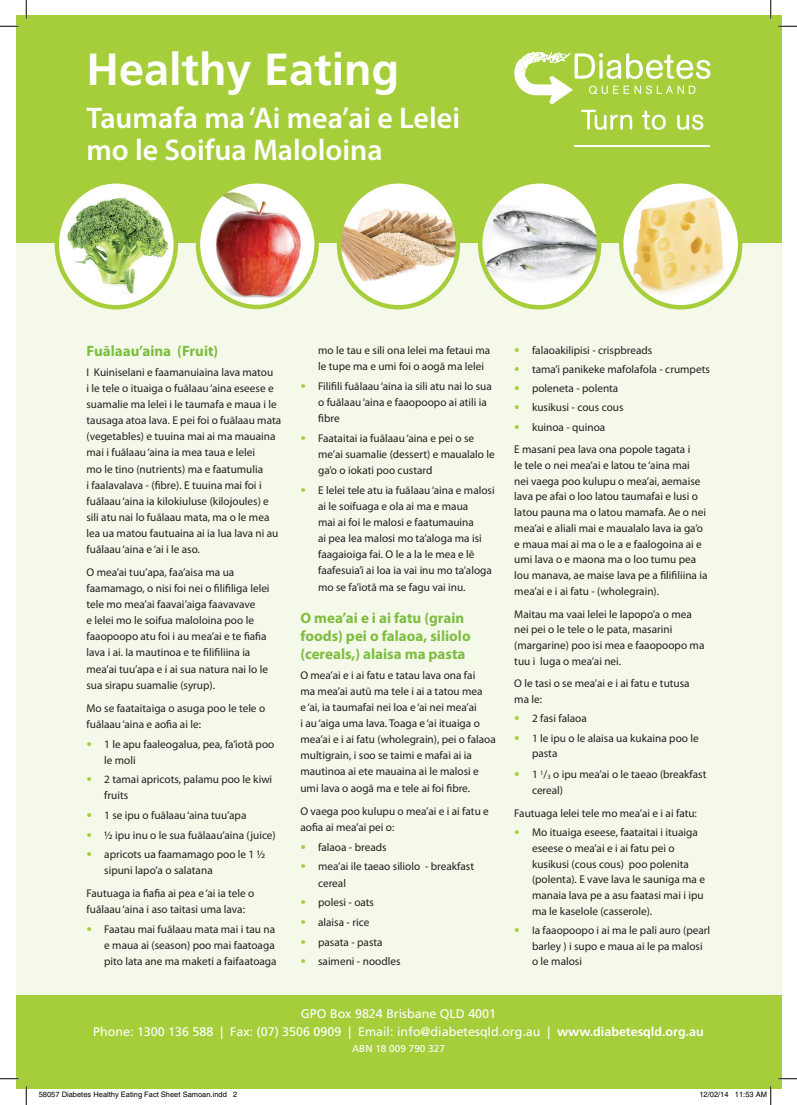
<style>
.page{position:relative;width:797px;height:1105px;background:#fff}
.page>*{position:absolute;margin:0;border:0;box-sizing:border-box;transform-origin:0 0}
.t1{font:700 45px "Frutiger";color:#fff}
.t2{font:600 30px/32.5px "Myriad Pro";color:#fff}
.t3{font:700 15px/18px "Myriad Pro";color:#7fbd41}
.t4{font:12.5px/17.5px "Frutiger";color:#fff;text-align:center}
.t5{font:11.25px/16.1px "Myriad Pro";color:#231f20}
.t6{font:10px "Frutiger";color:#fff}
.t7{font:7.5px "Helvetica";color:#000}
.s1{font-family:"Frutiger";font-weight:300;color:#a6ce3b}
.s2{font-size:6.5px}
.s3{font-weight:700}
</style>
<div class="page">
<div style="left:16px;top:189px;width:765px;height:810px;background:#f4f9e9"></div>
<div style="left:16px;top:16px;width:765px;height:227px;background:#a6ce3b"></div>
<div style="left:16px;top:995px;width:765px;height:94px;background:#a6ce3b"></div>
<svg style="left:57px;top:181px;width:119px;height:126px"></svg>
<img style="left:62px;top:189px;width:113px;height:109px">
<div style="left:55px;top:179px;width:123px;height:130px;border:4px solid #a6ce3b;border-radius:50%"></div>
<svg style="left:198px;top:181px;width:118px;height:126px"></svg>
<img style="left:206px;top:186px;width:105px;height:121px">
<div style="left:196px;top:179px;width:123px;height:130px;border:4px solid #a6ce3b;border-radius:50%"></div>
<svg style="left:339px;top:181px;width:119px;height:126px;fill:#fff"></svg>
<img style="left:339px;top:190px;width:119px;height:95px">
<div style="left:337px;top:179px;width:123px;height:130px;border:4px solid #a6ce3b;border-radius:50%"></div>
<svg style="left:480px;top:181px;width:119px;height:126px;fill:#fff"></svg>
<img style="left:481px;top:204px;width:118px;height:81px">
<div style="left:478px;top:179px;width:123px;height:130px;border:4px solid #a6ce3b;border-radius:50%"></div>
<svg style="left:621px;top:181px;width:119px;height:126px"></svg>
<img style="left:621px;top:188px;width:113px;height:110px">
<div style="left:619px;top:179px;width:123px;height:130px;border:4px solid #a6ce3b;border-radius:50%"></div>
<svg style="left:514px;top:51px;width:196px;height:53px"></svg>
<svg style="left:581px;top:110px;width:51px;height:20px"></svg>
<svg style="left:642px;top:110px;width:23px;height:20px"></svg>
<svg style="left:677px;top:115px;width:26px;height:15px"></svg>
<hr style="left:574px;top:145px;width:136px;height:2px;background:#fff">
<svg style="left:0;top:25px;width:19px;height:2px"></svg>
<svg style="left:778px;top:25px;width:19px;height:2px"></svg>
<svg style="left:0;top:1078px;width:19px;height:1px"></svg>
<svg style="left:778px;top:1078px;width:19px;height:1px"></svg>
<svg style="left:25px;top:0;width:2px;height:19px"></svg>
<svg style="left:25px;top:1086px;width:2px;height:19px"></svg>
<svg style="left:770px;top:0;width:1px;height:19px"></svg>
<svg style="left:770px;top:1086px;width:1px;height:19px"></svg>
<h1 class="t1" style="left:86px;top:43px;width:314px">Healthy Eating</h1>
<h2 class="t2" style="left:86px;top:101px;width:375px">Taumafa ma ‘Ai mea’ai e Lelei mo le Soifua Maloloina</h2>
<h3 class="t3" style="left:86px;top:342px;width:133px">Fuālaau’aina (Fruit)</h3>
<p class="t5" style="left:86px;top:364px;width:196px">I Kuiniselani e faamanuiaina lava matou<br>i le tele o ituaiga o fuālaau ‘aina eseese e suamalie ma lelei i le taumafa e maua i le tausaga atoa lava. E pei foi o fuālaau mata (vegetables) e tuuina mai ai ma mauaina mai i fuālaau ‘aina ia mea taua e lelei<br>mo le tino (nutrients) ma e faatumulia<br>i faalavalava - (fibre). E tuuina mai foi i fuālaau ‘aina ia kilokiuluse (kilojoules) e sili atu nai lo fuālaau mata, ma o le mea lea ua matou fautuaina ai ia lua lava ni au fuālaau ‘aina e ‘ai i le aso.</p>
<p class="t5" style="left:86px;top:564px;width:185px">O mea’ai tuu’apa, faa’aisa ma ua faamamago, o nisi foi nei o filifiliga lelei tele mo mea’ai faavai’aiga faavavave<br>e lelei mo le soifua maloloina poo le faaopoopo atu foi i au mea’ai e te fiafia lava i ai. Ia mautinoa e te filifiliina ia mea’ai tuu’apa e i ai sua natura nai lo le sua sirapu suamalie (syrup).</p>
<p class="t5" style="left:86px;top:700px;width:180px">Mo se faataitaiga o asuga poo le tele o fuālaau ‘aina e aofia ai le:</p>
<p class="t5" style="left:104px;top:735px;width:172px;text-indent:-18px"><span class="s1">•</span> 1 le apu faaleogalua, pea, fa’iotā poo le moli</p>
<p class="t5" style="left:104px;top:771px;width:169px;text-indent:-18px"><span class="s1">•</span> 2 tamai apricots, palamu poo le kiwi fruits</p>
<p class="t5" style="left:86px;top:807px;width:161px"><span class="s1">•</span> 1 se ipu o fuālaau ‘aina tuu’apa</p>
<p class="t5" style="left:86px;top:826px;width:191px"><span class="s1">•</span> ½ ipu inu o le sua fuālaau’aina (juice)</p>
<p class="t5" style="left:104px;top:846px;width:162px;text-indent:-18px"><span class="s1">•</span> apricots ua faamamago poo le 1 ½ sipuni lapo’a o salatana</p>
<p class="t5" style="left:86px;top:885px;width:169px">Fautuaga ia fiafia ai pea e ‘ai ia tele o fuālaau ‘aina i aso taitasi uma lava:</p>
<p class="t5" style="left:104px;top:921px;width:174px;text-indent:-18px"><span class="s1">•</span> Faatau mai fuālaau mata mai i tau na e maua ai (season) poo mai faatoaga pito lata ane ma maketi a faifaatoaga</p>
<p class="t5" style="left:318px;top:341px;width:174px">mo le tau e sili ona lelei ma fetaui ma le tupe ma e umi foi o aogā ma lelei</p>
<p class="t5" style="left:318px;top:378px;width:175px;text-indent:-18px"><span class="s1">•</span> Filifili fuālaau ‘aina ia sili atu nai lo sua o fuālaau ‘aina e faaopoopo ai atili ia fibre</p>
<p class="t5" style="left:318px;top:430px;width:178px;text-indent:-18px"><span class="s1">•</span> Faataitai ia fuālaau ‘aina e pei o se me’ai suamalie (dessert) e maualalo le ga’o o iokati poo custard</p>
<p class="t5" style="left:318px;top:482px;width:178px;text-indent:-18px"><span class="s1">•</span> E lelei tele atu ia fuālaau ‘aina e malosi ai le soifuaga e ola ai ma e maua<br>mai ai foi le malosi e faatumauina<br>ai pea lea malosi mo ta’aloga ma isi faagaioiga fai. O le a la le mea e lē faafesuia’i ai loa ia vai inu mo ta’aloga mo se fa’iotā ma se fagu vai inu.</p>
<h3 class="t3" style="left:300px;top:608px;width:172px">O mea’ai e i ai fatu (grain foods) pei o falaoa, siliolo (cereals,) alaisa ma pasta</h3>
<p class="t5" style="left:300px;top:666px;width:197px">O mea’ai e i ai fatu e tatau lava ona fai<br>ma mea’ai autū ma tele i ai a tatou mea<br>e ‘ai, ia taumafai nei loa e ‘ai nei mea’ai<br>i au ‘aiga uma lava. Toaga e ‘ai ituaiga o mea’ai e i ai fatu (wholegrain), pei o falaoa multigrain, i soo se taimi e mafai ai ia mautinoa ai ete mauaina ai le malosi e umi lava o aogā ma e tele ai foi fibre.</p>
<p class="t5" style="left:300px;top:803px;width:190px">O vaega poo kulupu o mea’ai e i ai fatu e aofia ai mea’ai pei o:</p>
<p class="t5" style="left:300px;top:839px;width:88px"><span class="s1">•</span> falaoa - breads</p>
<p class="t5" style="left:318px;top:858px;width:157px;text-indent:-18px"><span class="s1">•</span> mea’ai ile taeao siliolo - breakfast cereal</p>
<p class="t5" style="left:300px;top:894px;width:75px"><span class="s1">•</span> polesi - oats</p>
<p class="t5" style="left:300px;top:914px;width:70px"><span class="s1">•</span> alaisa - rice</p>
<p class="t5" style="left:300px;top:933px;width:84px"><span class="s1">•</span> pasata - pasta</p>
<p class="t5" style="left:300px;top:953px;width:102px"><span class="s1">•</span> saimeni - noodles</p>
<p class="t5" style="left:514px;top:341px;width:139px"><span class="s1">•</span> falaoakilipisi - crispbreads</p>
<p class="t5" style="left:514px;top:361px;width:197px"><span class="s1">•</span> tama’i panikeke mafolafola - crumpets</p>
<p class="t5" style="left:514px;top:380px;width:106px"><span class="s1">•</span> poleneta - polenta</p>
<p class="t5" style="left:514px;top:399px;width:111px"><span class="s1">•</span> kusikusi - cous cous</p>
<p class="t5" style="left:514px;top:415px;width:177px;line-height:22.8px"><span class="s1">•</span> kuinoa - quinoa<br>E masani pea lava ona popole tagata i</p>
<p class="t5" style="left:514px;top:457px;width:195px;line-height:15.8px">le tele o nei mea’ai e latou te ‘aina mai<br>nei vaega poo kulupu o mea’ai, aemaise lava pe afai o loo latou taumafai e lusi o latou pauna ma o latou mamafa. Ae o nei mea’ai e aliali mai e maualalo lava ia ga’o e maua mai ai ma o le a e faalogoina ai e umi lava o e maona ma o loo tumu pea lou manava, ae maise lava pe a filifiliina ia mea’ai e i ai fatu - (wholegrain).</p>
<p class="t5" style="left:514px;top:606px;width:192px;line-height:15.8px">Maitau ma vaai lelei le lapopo’a o mea nei pei o le tele o le pata, masarini (margarine) poo isi mea e faaopoopo ma tuu i luga o mea’ai nei.</p>
<p class="t5" style="left:514px;top:676px;width:177px;line-height:15.8px">O le tasi o se mea’ai e i ai fatu e tutusa ma le:</p>
<p class="t5" style="left:514px;top:710px;width:74px"><span class="s1">•</span> 2 fasi falaoa</p>
<p class="t5" style="left:532px;top:730px;width:168px;line-height:15.8px;text-indent:-18px"><span class="s1">•</span> 1 le ipu o le alaisa ua kukaina poo le pasta</p>
<p class="t5" style="left:532px;top:767px;width:176px;line-height:15.8px;text-indent:-18px"><span class="s1">•</span> 1 <sup>1</sup>/<span class="s2">3</span> o ipu mea’ai o le taeao (breakfast cereal)</p>
<p class="t5" style="left:514px;top:805px;width:184px">Fautuaga lelei tele mo mea’ai e i ai fatu:</p>
<p class="t5" style="left:532px;top:824px;width:174px;line-height:15.8px;text-indent:-18px"><span class="s1">•</span> Mo ituaiga eseese, faataitai i ituaiga eseese o mea’ai e i ai fatu pei o kusikusi (cous cous) poo polenita (polenta). E vave lava le sauniga ma e manaia lava pe a asu faatasi mai i ipu ma le kaselole (casserole).</p>
<p class="t5" style="left:532px;top:922px;width:180px;line-height:15.8px;text-indent:-18px"><span class="s1">•</span> Ia faaopoopo i ai ma le pali auro (pearl barley ) i supo e maua ai le pa malosi o le malosi</p>
<p class="t4" style="left:93px;top:1005px;width:612px">GPO Box 9824 Brisbane QLD 4001<br>Phone: 1300 136 588 | Fax: (07) 3506 0909 | Email: info@diabetesqld.org.au | <span class="s3">www.diabetesqld.org.au</span></p>
<p class="t6" style="left:352px;top:1043px;width:94px">ABN 18 009 790 327</p>
<p class="t7" style="left:39px;top:1090px;width:200px">58057 Diabetes Healthy Eating Fact Sheet Samoan.indd 2</p>
<p class="t7" style="left:699px;top:1090px;width:69px">12/02/14 11:53 AM</p>
</div>
